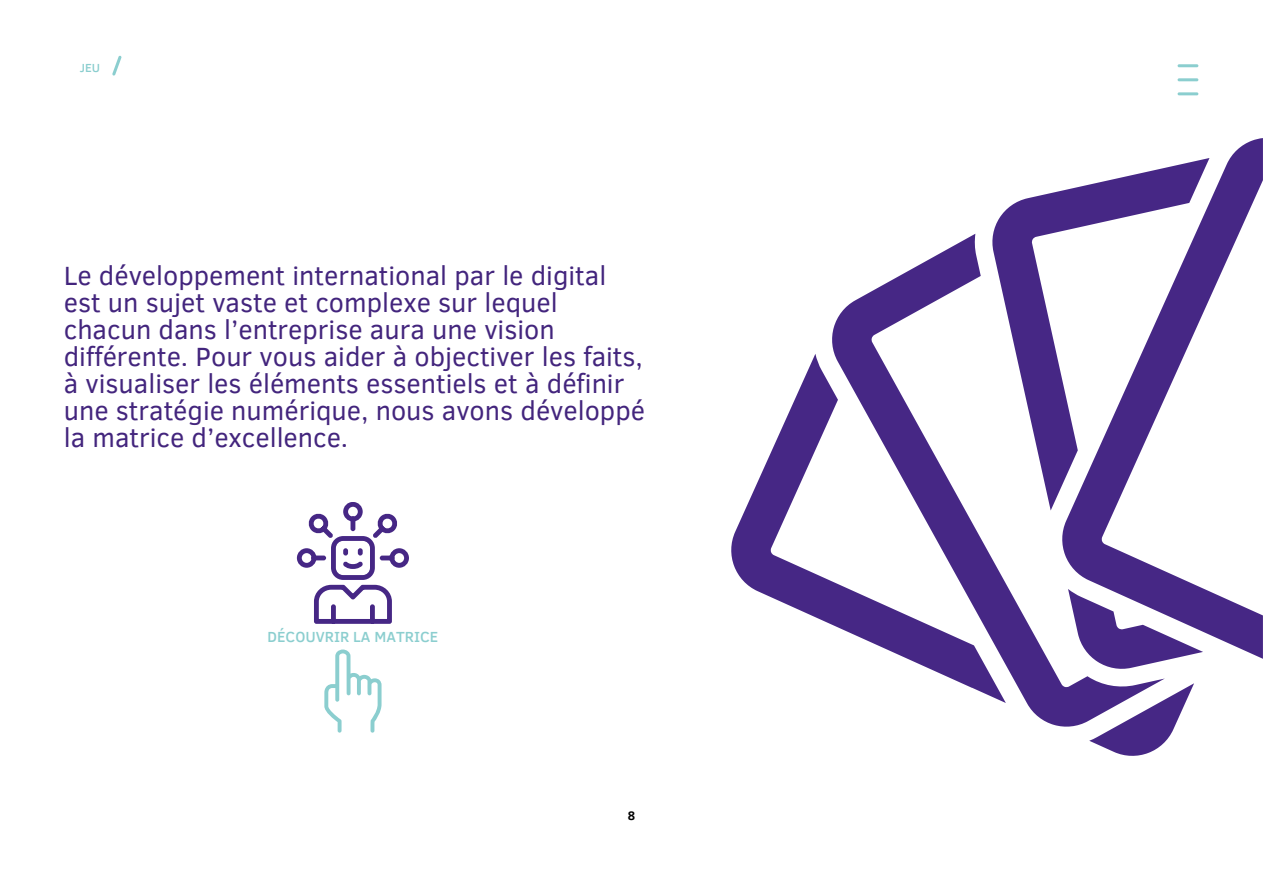
<style>
.page{position:relative;width:1263px;height:894px;background:#fff}
.page>*{position:absolute;margin:0;border:0;box-sizing:border-box;transform-origin:0 0}
.t1{font:27px/27px "Clear Sans";color:#43257d}
.t2{font:500 15px "Clear Sans";color:#8bcecf}
.t3{font:700 12.6px "Clear Sans";color:#000}
.t4{font:500 12px "Clear Sans";color:#8bcecf}
.s1{color:#fff}
</style>
<div class="page">
<svg style="left:112px;top:56px;width:9px;height:19px"></svg>
<svg style="left:297px;top:502px;width:112px;height:121px"></svg>
<svg style="left:324px;top:649px;width:57px;height:83px"></svg>
<svg style="left:731px;top:354px;width:101px;height:271px"></svg>
<svg style="left:993px;top:198px;width:43px;height:36px"></svg>
<svg style="left:1089px;top:683px;width:105px;height:73px"></svg>
<svg style="left:832px;top:234px;width:333px;height:492px"></svg>
<svg style="left:1061px;top:138px;width:202px;height:520px"></svg>
<svg style="left:1068px;top:588px;width:135px;height:81px"></svg>
<hr style="left:1177px;top:64px;width:21px;height:3px;background:#8bcecf;border-radius:2px">
<hr style="left:1177px;top:78px;width:21px;height:3px;background:#8bcecf;border-radius:2px">
<hr style="left:1177px;top:92px;width:21px;height:3px;background:#8bcecf;border-radius:2px">
<p class="t4" style="left:64px;top:59px;width:38px"><span class="s1">LE</span> JEU</p>
<p class="t1" style="left:64px;top:260px;width:583px">Le développement international par le digital est un sujet vaste et complexe sur lequel chacun dans l’entreprise aura une vision différente. Pour vous aider à objectiver les faits, à visualiser les éléments essentiels et à définir une stratégie numérique, nous avons développé la matrice d’excellence.</p>
<h1 class="t2" style="left:268px;top:625px;width:172px">DÉCOUVRIR LA MATRICE</h1>
<h2 class="t3" style="left:628px;top:805px;width:9px">8</h2>
</div>
